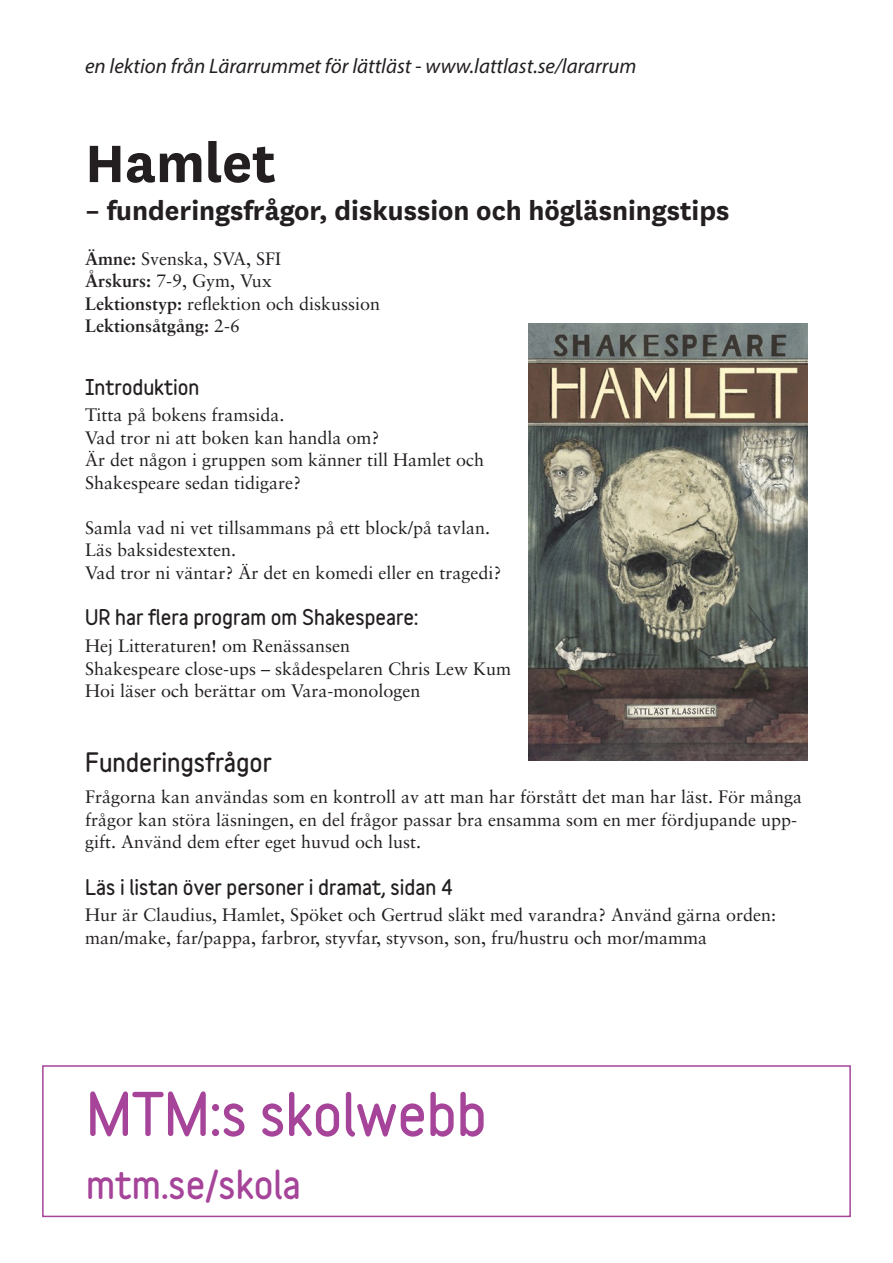
<style>
.page{position:relative;width:893px;height:1263px;background:#fff}
.page>*{position:absolute;margin:0;border:0;box-sizing:border-box;transform-origin:0 0}
.bröd{font:700 61.5px "National";color:#231f20}
.underrubrik{font:900 54px "Variable";color:#a54499}
.t1{font:900 36px "Variable";color:#a54499}
.bröd-2{font:700 30px "National";color:#231f20}
.underrubrik-2{font:900 24px "Variable";color:#231f20}
.t2{font:italic 21px "Myriad Pro";color:#231f20}
.underunder_rubrik{font:900 19.5px "Variable";color:#231f20}
.bröd-3{font:18px/22.5px "Sabon";color:#231f20}
.bröd-4{font:700 18px "Sabon";color:#231f20}
.s1{font-weight:700}
.s2{font-weight:400}
</style>
<div class="page">
<img style="left:529px;top:323px;width:279px;height:438px">
<div style="left:42px;top:1065px;width:809px;height:152px;border:2px solid #a54499"></div>
<p class="t2" style="left:85px;top:53px;width:553px">en lektion från Lärarrummet för lättläst - www.lattlast.se/lararrum</p>
<p class="bröd" style="left:85px;top:120px;width:192px">Hamlet</p>
<p class="bröd-2" style="left:85px;top:189px;width:646px">– funderingsfrågor, diskussion och högläsningstips</p>
<p class="bröd-3" style="left:85px;top:247px;width:198px"><span class="s1">Ämne:</span> Svenska, SVA, SFI</p>
<p class="bröd-3" style="left:85px;top:269px;width:188px"><span class="s1">Årskurs:</span> 7-9, Gym, Vux</p>
<p class="bröd-3" style="left:85px;top:292px;width:297px"><span class="s1">Lektionstyp:</span> reflektion och diskussion</p>
<p class="bröd-4" style="left:85px;top:315px;width:157px">Lektionsåtgång: <span class="s2">2-6</span></p>
<p class="underunder_rubrik" style="left:85px;top:372px;width:116px">Introduktion</p>
<p class="bröd-3" style="left:85px;top:404px;width:201px">Titta på bokens framsida.</p>
<p class="bröd-3" style="left:85px;top:426px;width:296px">Vad tror ni att boken kan handla om?</p>
<p class="bröd-3" style="left:85px;top:449px;width:401px">Är det någon i gruppen som känner till Hamlet och<br>Shakespeare sedan tidigare?</p>
<p class="bröd-3" style="left:85px;top:516px;width:407px">Samla vad ni vet tillsammans på ett block/på tavlan.</p>
<p class="bröd-3" style="left:85px;top:539px;width:153px">Läs baksidestexten.</p>
<p class="bröd-3" style="left:85px;top:561px;width:418px">Vad tror ni väntar? Är det en komedi eller en tragedi?</p>
<p class="underunder_rubrik" style="left:85px;top:602px;width:335px">UR har flera program om Shakespeare:</p>
<p class="bröd-3" style="left:85px;top:634px;width:266px">Hej Litteraturen! om Renässansen</p>
<p class="bröd-3" style="left:85px;top:657px;width:428px">Shakespeare close-ups – skådespelaren Chris Lew Kum<br>Hoi läser och berättar om Vara-monologen</p>
<p class="underrubrik-2" style="left:85px;top:744px;width:188px">Funderingsfrågor</p>
<p class="bröd-3" style="left:85px;top:785px;width:719px">Frågorna kan användas som en kontroll av att man har förstått det man har läst. För många frågor kan störa läsningen, en del frågor passar bra ensamma som en mer fördjupande upp&shy;gift. Använd dem efter eget huvud och lust.</p>
<p class="underunder_rubrik" style="left:85px;top:872px;width:369px">Läs i listan över personer i dramat, sidan 4</p>
<p class="bröd-3" style="left:85px;top:904px;width:693px">Hur är Claudius, Hamlet, Spöket och Gertrud släkt med varandra? Använd gärna orden: man/make, far/pappa, farbror, styvfar, styvson, son, fru/hustru och mor/mamma</p>
<p class="underrubrik" style="left:86px;top:1072px;width:402px">MTM:s skolwebb</p>
<p class="t1" style="left:86px;top:1156px;width:216px">mtm.se/skola</p>
</div>
